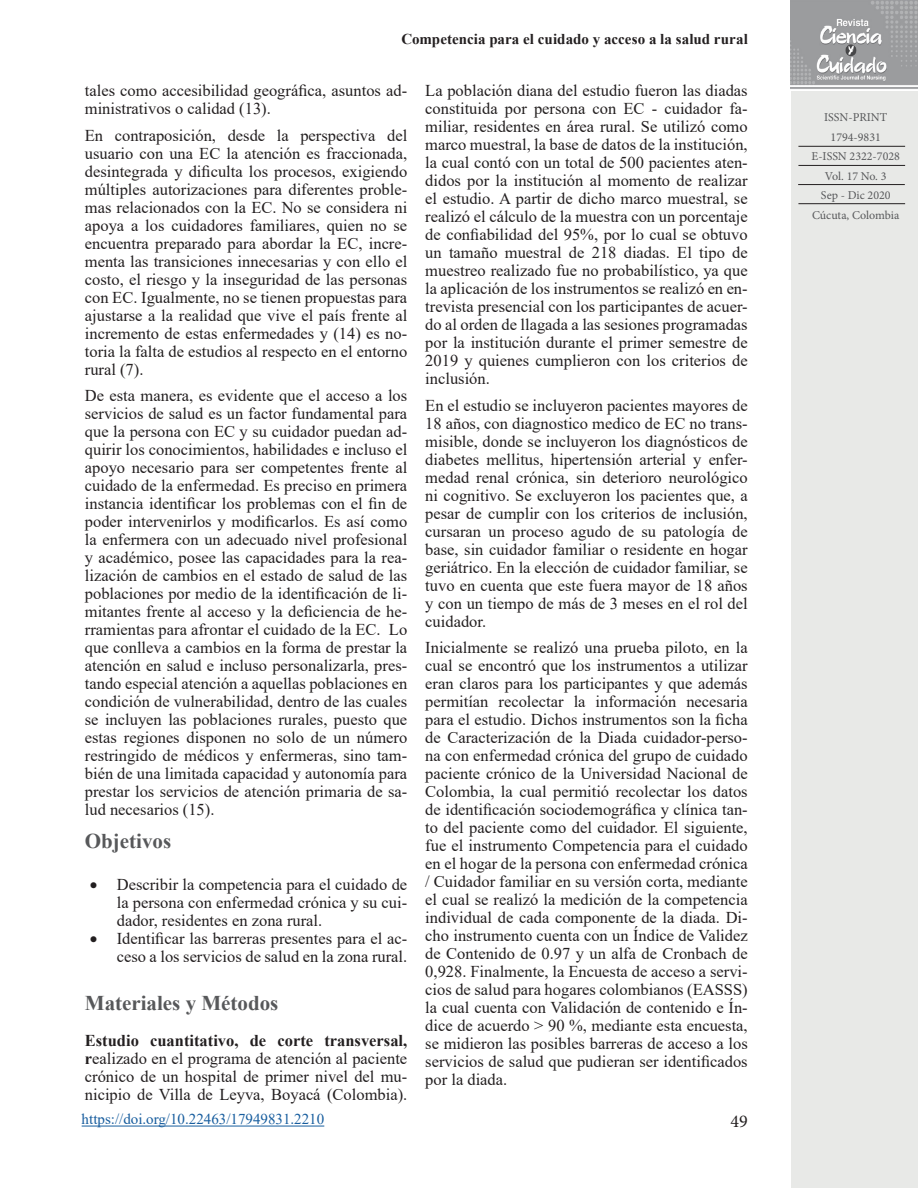
<style>
.page{position:relative;width:918px;height:1188px;background:#fff}
.page>*{position:absolute;margin:0;border:0;box-sizing:border-box;transform-origin:0 0}
.Titulos_internos{font:700 21px "Times New Roman";color:#57585a}
.t1{font:18px "Minion Pro";color:#231f20}
.Párrafos{font:16.5px/18px "Times New Roman";color:#231f20;text-align:justify}
.t2{font:700 15px "Times New Roman";letter-spacing:.005em;color:#231f20}
.Pie_-_DOI{font:15px "Times New Roman";color:#175d9e}
.t3{font:12px "Minion Pro";color:#57585a}
.s1{font-weight:700}
</style>
<div class="page">
<div style="left:792px;top:91px;width:126px;height:1097px;background:#e8e9e7"></div>
<img style="left:791px;top:0;width:127px;height:89px">
<hr style="left:798px;top:146px;width:107px;height:1px;background:#231f20">
<hr style="left:798px;top:165px;width:107px;height:1px;background:#231f20">
<hr style="left:798px;top:184px;width:107px;height:1px;background:#231f20">
<hr style="left:798px;top:203px;width:107px;height:1px;background:#231f20">
<hr style="left:82px;top:1126px;width:242px;height:1px;background:#175d9e">
<p class="t2" style="left:401px;top:28px;width:348px">Competencia para el cuidado y acceso a la salud rural</p>
<p class="Párrafos" style="left:85px;top:81px;width:324px">tales como accesibilidad geográfica, asuntos ad&shy;ministrativos o calidad (13).</p>
<p class="Párrafos" style="left:85px;top:126px;width:324px">En contraposición, desde la perspectiva del usuario con una EC la atención es fraccionada, desintegrada y dificulta los procesos, exigiendo múltiples autorizaciones para diferentes proble&shy;mas relacionados con la EC. No se considera ni apoya a los cuidadores familiares, quien no se encuentra preparado para abordar la EC, incre&shy;menta las transiciones innecesarias y con ello el costo, el riesgo y la inseguridad de las personas con EC. Igualmente, no se tienen propuestas para ajustarse a la realidad que vive el país frente al incremento de estas enfermedades y (14) es no&shy;toria la falta de estudios al respecto en el entorno rural (7).</p>
<p class="Párrafos" style="left:85px;top:386px;width:324px">De esta manera, es evidente que el acceso a los servicios de salud es un factor fundamental para que la persona con EC y su cuidador puedan ad&shy;quirir los conocimientos, habilidades e incluso el apoyo necesario para ser competentes frente al cuidado de la enfermedad. Es preciso en primera instancia identificar los problemas con el fin de poder intervenirlos y modificarlos. Es así como la enfermera con un adecuado nivel profesional y académico, posee las capacidades para la rea&shy;lización de cambios en el estado de salud de las poblaciones por medio de la identificación de li&shy;mitantes frente al acceso y la deficiencia de he&shy;rramientas para afrontar el cuidado de la EC. Lo que conlleva a cambios en la forma de prestar la atención en salud e incluso personalizarla, pres&shy;tando especial atención a aquellas poblaciones en condición de vulnerabilidad, dentro de las cuales se incluyen las poblaciones rurales, puesto que estas regiones disponen no solo de un número restringido de médicos y enfermeras, sino tam&shy;bién de una limitada capacidad y autonomía para prestar los servicios de atención primaria de sa&shy;lud necesarios (15).</p>
<p class="Titulos_internos" style="left:85px;top:826px;width:88px">Objetivos</p>
<p class="Párrafos" style="left:117px;top:875px;width:292px;text-indent:-27px">• Describir la competencia para el cuidado de la persona con enfermedad crónica y su cui&shy;dador, residentes en zona rural.</p>
<p class="Párrafos" style="left:90px;top:929px;width:319px;text-align:right">• Identificar las barreras presentes para el ac&shy;ceso a los servicios de salud en la zona rural.</p>
<p class="Titulos_internos" style="left:85px;top:988px;width:195px">Materiales y Métodos</p>
<p class="Párrafos" style="left:85px;top:1031px;width:324px"><span class="s1">Estudio cuantitativo, de corte transversal, r</span>ealizado en el programa de atención al paciente crónico de un hospital de primer nivel del mu&shy;nicipio de Villa de Leyva, Boyacá (Colombia).</p>
<p class="Pie_-_DOI" style="left:82px;top:1109px;width:244px">https://doi.org/10.22463/17949831.2210</p>
<p class="Párrafos" style="left:425px;top:81px;width:324px">La población diana del estudio fueron las diadas constituida por persona con EC - cuidador fa&shy;miliar, residentes en área rural. Se utilizó como marco muestral, la base de datos de la institución, la cual contó con un total de 500 pacientes aten&shy;didos por la institución al momento de realizar el estudio. A partir de dicho marco muestral, se realizó el cálculo de la muestra con un porcentaje de confiabilidad del 95%, por lo cual se obtuvo un tamaño muestral de 218 diadas. El tipo de muestreo realizado fue no probabilístico, ya que la aplicación de los instrumentos se realizó en en&shy;trevista presencial con los participantes de acuer&shy;do al orden de llagada a las sesiones programadas por la institución durante el primer semestre de 2019 y quienes cumplieron con los criterios de inclusión.</p>
<p class="Párrafos" style="left:425px;top:396px;width:324px">En el estudio se incluyeron pacientes mayores de 18 años, con diagnostico medico de EC no trans&shy;misible, donde se incluyeron los diagnósticos de diabetes mellitus, hipertensión arterial y enfer&shy;medad renal crónica, sin deterioro neurológico ni cognitivo. Se excluyeron los pacientes que, a pesar de cumplir con los criterios de inclusión, cursaran un proceso agudo de su patología de base, sin cuidador familiar o residente en hogar geriátrico. En la elección de cuidador familiar, se tuvo en cuenta que este fuera mayor de 18 años y con un tiempo de más de 3 meses en el rol del cuidador.</p>
<p class="Párrafos" style="left:425px;top:638px;width:324px">Inicialmente se realizó una prueba piloto, en la cual se encontró que los instrumentos a utilizar eran claros para los participantes y que además permitían recolectar la información necesaria para el estudio. Dichos instrumentos son la ficha de Caracterización de la Diada cuidador-perso&shy;na con enfermedad crónica del grupo de cuidado paciente crónico de la Universidad Nacional de Colombia, la cual permitió recolectar los datos de identificación sociodemográfica y clínica tan&shy;to del paciente como del cuidador. El siguiente, fue el instrumento Competencia para el cuidado en el hogar de la persona con enfermedad crónica / Cuidador familiar en su versión corta, mediante el cual se realizó la medición de la competencia individual de cada componente de la diada. Di&shy;cho instrumento cuenta con un Índice de Validez de Contenido de 0.97 y un alfa de Cronbach de 0,928. Finalmente, la Encuesta de acceso a servi&shy;cios de salud para hogares colombianos (EASSS) la cual cuenta con Validación de contenido e Ín&shy;dice de acuerdo &gt; 90 %, mediante esta encuesta, se midieron las posibles barreras de acceso a los servicios de salud que pudieran ser identificados por la diada.</p>
<p class="t1" style="left:731px;top:1109px;width:19px">49</p>
<p class="t3" style="left:824px;top:110px;width:65px">ISSN-PRINT</p>
<p class="t3" style="left:831px;top:129px;width:52px">1794-9831</p>
<p class="t3" style="left:812px;top:149px;width:90px">E-ISSN 2322-7028</p>
<p class="t3" style="left:825px;top:168px;width:63px">Vol. 17 No. 3</p>
<p class="t3" style="left:821px;top:188px;width:71px">Sep - Dic 2020</p>
<p class="t3" style="left:812px;top:207px;width:89px">Cúcuta, Colombia</p>
</div>
